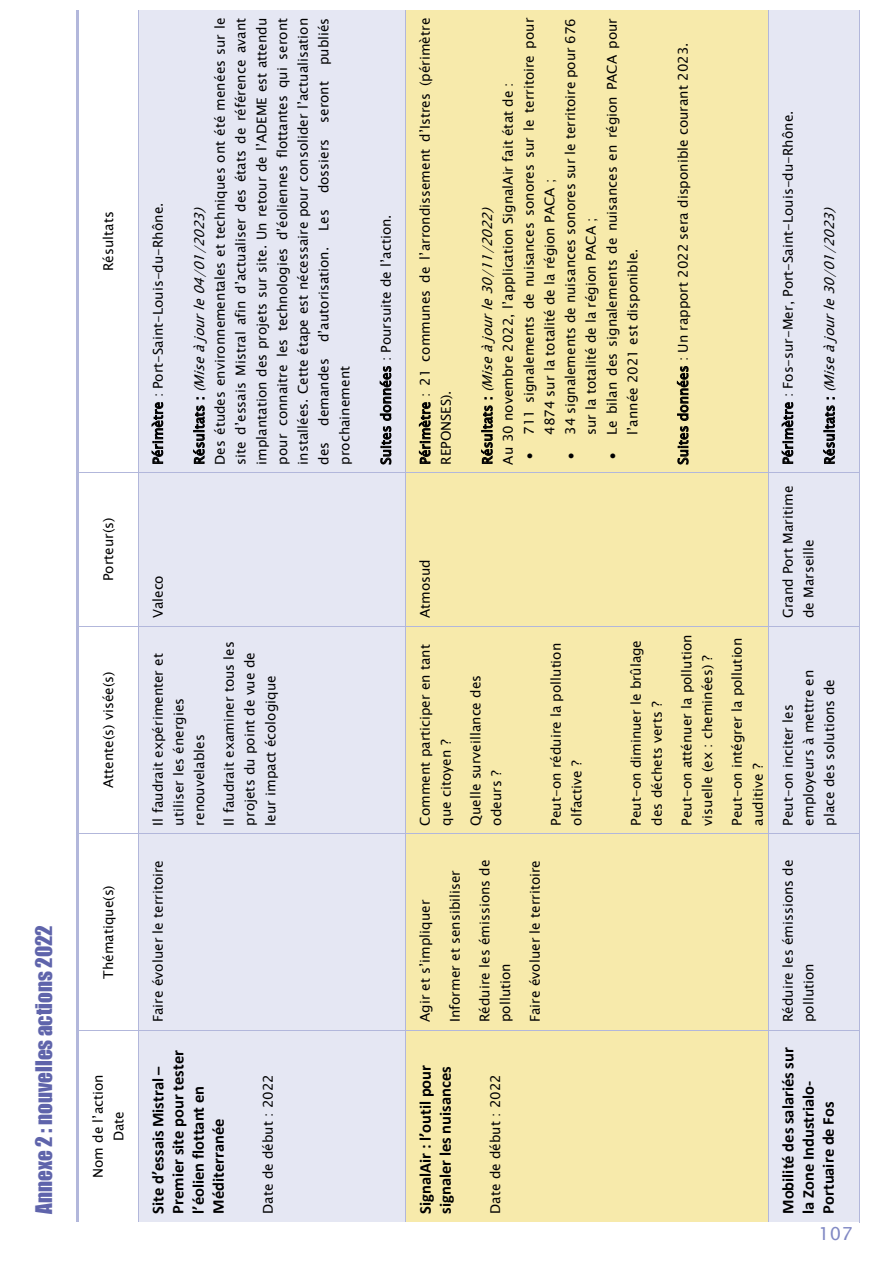
<style>
.page{position:relative;width:893px;height:1263px;background:#fff}
.page>*{position:absolute;margin:0;border:0;box-sizing:border-box;transform-origin:0 0}
.t1{font:21px "Impact";color:#5f64ab}
.t2{font:18px "Lucida Sans";color:#8189c4}
.t3{font:700 16.5px/20.1px "Calibri";letter-spacing:-.005em;color:#000}
.t4{font:13.5px/20.7px "Lucida Sans Unicode";color:#000}
.t5{font:italic 13.5px "Lucida Sans Unicode";color:#000}
.s1{font-style:italic}
.s2{font-style:normal}
</style>
<div class="page">
<hr style="left:77px;top:1030px;width:2px;height:192px;background:#b2b7db">
<hr style="left:77px;top:834px;width:2px;height:194px;background:#b2b7db">
<hr style="left:77px;top:627px;width:2px;height:205px;background:#b2b7db">
<hr style="left:77px;top:473px;width:2px;height:151px;background:#b2b7db">
<hr style="left:77px;top:10px;width:2px;height:461px;background:#b2b7db">
<hr style="left:79px;top:1030px;width:59px;height:1px;background:#b2b7db">
<hr style="left:79px;top:834px;width:59px;height:1px;background:#b2b7db">
<hr style="left:79px;top:626px;width:59px;height:1px;background:#b2b7db">
<hr style="left:79px;top:472px;width:59px;height:1px;background:#b2b7db">
<div style="left:139px;top:1030px;width:267px;height:192px;background:#e5e7f3"></div>
<div style="left:139px;top:834px;width:267px;height:196px;background:#e5e7f3"></div>
<div style="left:139px;top:626px;width:267px;height:208px;background:#e5e7f3"></div>
<div style="left:139px;top:473px;width:267px;height:153px;background:#e5e7f3"></div>
<div style="left:139px;top:10px;width:267px;height:462px;background:#e5e7f3"></div>
<hr style="left:138px;top:1030px;width:1px;height:192px;background:#b2b7db">
<hr style="left:138px;top:834px;width:1px;height:196px;background:#b2b7db">
<hr style="left:138px;top:627px;width:1px;height:207px;background:#b2b7db">
<hr style="left:138px;top:473px;width:1px;height:153px;background:#b2b7db">
<hr style="left:138px;top:10px;width:1px;height:462px;background:#b2b7db">
<hr style="left:139px;top:1030px;width:267px;height:1px;background:#b2b7db">
<hr style="left:139px;top:834px;width:267px;height:1px;background:#b2b7db">
<hr style="left:139px;top:626px;width:267px;height:1px;background:#b2b7db">
<hr style="left:139px;top:472px;width:267px;height:1px;background:#b2b7db">
<div style="left:406px;top:1030px;width:363px;height:192px;background:#f7eaab"></div>
<div style="left:406px;top:834px;width:363px;height:196px;background:#f7eaab"></div>
<div style="left:406px;top:626px;width:363px;height:208px;background:#f7eaab"></div>
<div style="left:406px;top:473px;width:363px;height:153px;background:#f7eaab"></div>
<div style="left:406px;top:10px;width:363px;height:462px;background:#f7eaab"></div>
<hr style="left:406px;top:1030px;width:1px;height:192px;background:#b2b7db">
<hr style="left:406px;top:834px;width:1px;height:196px;background:#b2b7db">
<hr style="left:406px;top:627px;width:1px;height:207px;background:#b2b7db">
<hr style="left:406px;top:473px;width:1px;height:153px;background:#b2b7db">
<hr style="left:406px;top:10px;width:1px;height:462px;background:#b2b7db">
<hr style="left:406px;top:1030px;width:363px;height:1px;background:#b2b7db">
<hr style="left:406px;top:834px;width:363px;height:1px;background:#b2b7db">
<hr style="left:406px;top:626px;width:363px;height:1px;background:#b2b7db">
<hr style="left:406px;top:472px;width:363px;height:1px;background:#b2b7db">
<div style="left:769px;top:1030px;width:90px;height:192px;background:#e5e7f3"></div>
<div style="left:769px;top:834px;width:90px;height:196px;background:#e5e7f3"></div>
<div style="left:769px;top:626px;width:90px;height:208px;background:#e5e7f3"></div>
<div style="left:769px;top:473px;width:90px;height:153px;background:#e5e7f3"></div>
<div style="left:769px;top:10px;width:90px;height:462px;background:#e5e7f3"></div>
<hr style="left:769px;top:1030px;width:1px;height:192px;background:#b2b7db">
<hr style="left:769px;top:834px;width:1px;height:196px;background:#b2b7db">
<hr style="left:769px;top:627px;width:1px;height:207px;background:#b2b7db">
<hr style="left:769px;top:473px;width:1px;height:153px;background:#b2b7db">
<hr style="left:769px;top:10px;width:1px;height:462px;background:#b2b7db">
<hr style="left:859px;top:1030px;width:1px;height:193px;background:#b2b7db">
<hr style="left:769px;top:1030px;width:90px;height:1px;background:#b2b7db">
<hr style="left:859px;top:834px;width:1px;height:196px;background:#b2b7db">
<hr style="left:769px;top:834px;width:90px;height:1px;background:#b2b7db">
<hr style="left:859px;top:627px;width:1px;height:207px;background:#b2b7db">
<hr style="left:769px;top:626px;width:90px;height:1px;background:#b2b7db">
<hr style="left:859px;top:473px;width:1px;height:153px;background:#b2b7db">
<hr style="left:769px;top:472px;width:90px;height:1px;background:#b2b7db">
<hr style="left:859px;top:10px;width:1px;height:462px;background:#b2b7db">
<h1 class="t1" style="left:28px;top:1214px;width:290px;rotate:-90deg">Annexe 2 : nouvelles actions 2022</h1>
<p class="t4" style="left:98px;top:271px;width:61px;rotate:-90deg">Résultats</p>
<p class="t4" style="left:98px;top:581px;width:65px;rotate:-90deg">Porteur(s)</p>
<p class="t4" style="left:98px;top:788px;width:118px;rotate:-90deg">Attente(s) visée(s)</p>
<p class="t4" style="left:98px;top:979px;width:95px;rotate:-90deg">Thématique(s)</p>
<p class="t4" style="left:88px;top:1178px;width:105px;text-align:center;rotate:-90deg">Nom de l’action<br>Date</p>
<p class="t4" style="left:148px;top:465px;width:264px;rotate:-90deg">Périmètre : Port-Saint-Louis-du-Rhône.</p>
<p class="t4" style="left:189px;top:465px;width:448px;rotate:-90deg">R é s u l t a t s : <span class="s1">(Miseàjourle04/01/2023)<br></span>Des études environnementales et techniques ont été menées sur le site d’essais Mistral afin d’actualiser des états de référence avant implantation des projets sur site. Un retour de l’ADEME est attendu pour connaitre les technologies d’éoliennes flottantes qui seront installées. Cette étape est nécessaire pour consolider l’actualisation des demandes d’autorisation. Les dossiers seront publiés prochainement</p>
<p class="t4" style="left:376px;top:465px;width:252px;rotate:-90deg">Suites données : Poursuite de l’action.</p>
<p class="t4" style="left:148px;top:618px;width:44px;rotate:-90deg">Valeco</p>
<p class="t4" style="left:148px;top:825px;width:174px;rotate:-90deg">Il faudrait expérimenter et utiliser les énergies renouvelables</p>
<p class="t4" style="left:219px;top:825px;width:186px;rotate:-90deg">Il faudrait examiner tous les projets du point de vue de leur impact écologique</p>
<p class="t4" style="left:148px;top:1022px;width:163px;rotate:-90deg">Faire évoluer le territoire</p>
<p class="t3" style="left:148px;top:1214px;width:165px;rotate:-90deg">Site d’essais Mistral –<br>Premier site pour tester l’éolien flottant en<br>Méditerranée</p>
<p class="t4" style="left:258px;top:1214px;width:141px;rotate:-90deg">Date de début : 2022</p>
<p class="t4" style="left:415px;top:465px;width:448px;rotate:-90deg">Périmètre : 21 communes de l’arrondissement d’Istres (périmètre<br>REPONSES).</p>
<p class="t4" style="left:519px;top:435px;width:418px;text-indent:-24px;rotate:-90deg">• 711 signalements de nuisances sonores sur le territoire pour<br>4874 sur la totalité de la région PACA ;</p>
<p class="t4" style="left:560px;top:435px;width:418px;text-indent:-24px;rotate:-90deg">• 34 signalements de nuisances sonores sur le territoire pour 676 sur la totalité de la région PACA ;</p>
<p class="t4" style="left:602px;top:435px;width:418px;text-indent:-24px;rotate:-90deg">• Le bilan des signalements de nuisances en région PACA pour l’année 2021 est disponible.</p>
<p class="t4" style="left:477px;top:465px;width:384px;rotate:-90deg">R é s u l t a t s : <span class="s1">(Miseàjourle30/11/2022)<br></span>Au 30 novembre 2022, l’application SignalAir fait état de :</p>
<p class="t4" style="left:673px;top:465px;width:423px;rotate:-90deg">Suites données : Un rapport 2022 sera disponible courant 2023.</p>
<p class="t4" style="left:415px;top:618px;width:61px;rotate:-90deg">Atmosud</p>
<p class="t4" style="left:415px;top:825px;width:183px;rotate:-90deg">Comment participer en tant que citoyen ?</p>
<p class="t4" style="left:465px;top:825px;width:152px;rotate:-90deg">Quelle surveillance des odeurs ?</p>
<p class="t4" style="left:546px;top:825px;width:184px;rotate:-90deg">Peut-on réduire la pollution olfactive ?</p>
<p class="t4" style="left:626px;top:825px;width:187px;rotate:-90deg">Peut-on diminuer le brûlage des déchets verts ?</p>
<p class="t4" style="left:676px;top:825px;width:192px;rotate:-90deg">Peut-on atténuer la pollution visuelle (ex : cheminées) ?</p>
<p class="t4" style="left:727px;top:825px;width:189px;rotate:-90deg">Peut-on intégrer la pollution auditive ?</p>
<p class="t4" style="left:410px;top:1022px;width:153px;line-height:29.7px;rotate:-90deg">Agir et s’impliquer<br>Informer et sensibiliser</p>
<p class="t4" style="left:474px;top:1022px;width:164px;rotate:-90deg">Réduire les émissions de pollution</p>
<p class="t4" style="left:525px;top:1022px;width:163px;rotate:-90deg">Faire évoluer le territoire</p>
<p class="t3" style="left:415px;top:1214px;width:150px;rotate:-90deg">SignalAir : l’outil pour signaler les nuisances</p>
<p class="t4" style="left:485px;top:1214px;width:141px;rotate:-90deg">Date de début : 2022</p>
<p class="t4" style="left:778px;top:465px;width:355px;rotate:-90deg">Périmètre : Fos-sur-Mer, Port-Saint-Louis-du-Rhône.</p>
<p class="t4" style="left:778px;top:618px;width:134px;rotate:-90deg">Grand Port Maritime de Marseille</p>
<p class="t5" style="left:819px;top:465px;width:264px;rotate:-90deg"><span class="s2">R é s u l t a t s :</span> (Miseàjourle30/01/2023)</p>
<p class="t4" style="left:777px;top:825px;width:157px;rotate:-90deg">Peut-on inciter les employeurs à mettre en place des solutions de</p>
<p class="t4" style="left:778px;top:1022px;width:164px;rotate:-90deg">Réduire les émissions de pollution</p>
<p class="t3" style="left:778px;top:1214px;width:168px;rotate:-90deg">Mobilité des salariés sur la Zone Industrialo-<br>Portuaire de Fos</p>
<h2 class="t2" style="left:819px;top:1223px;width:36px">107</h2>
</div>
